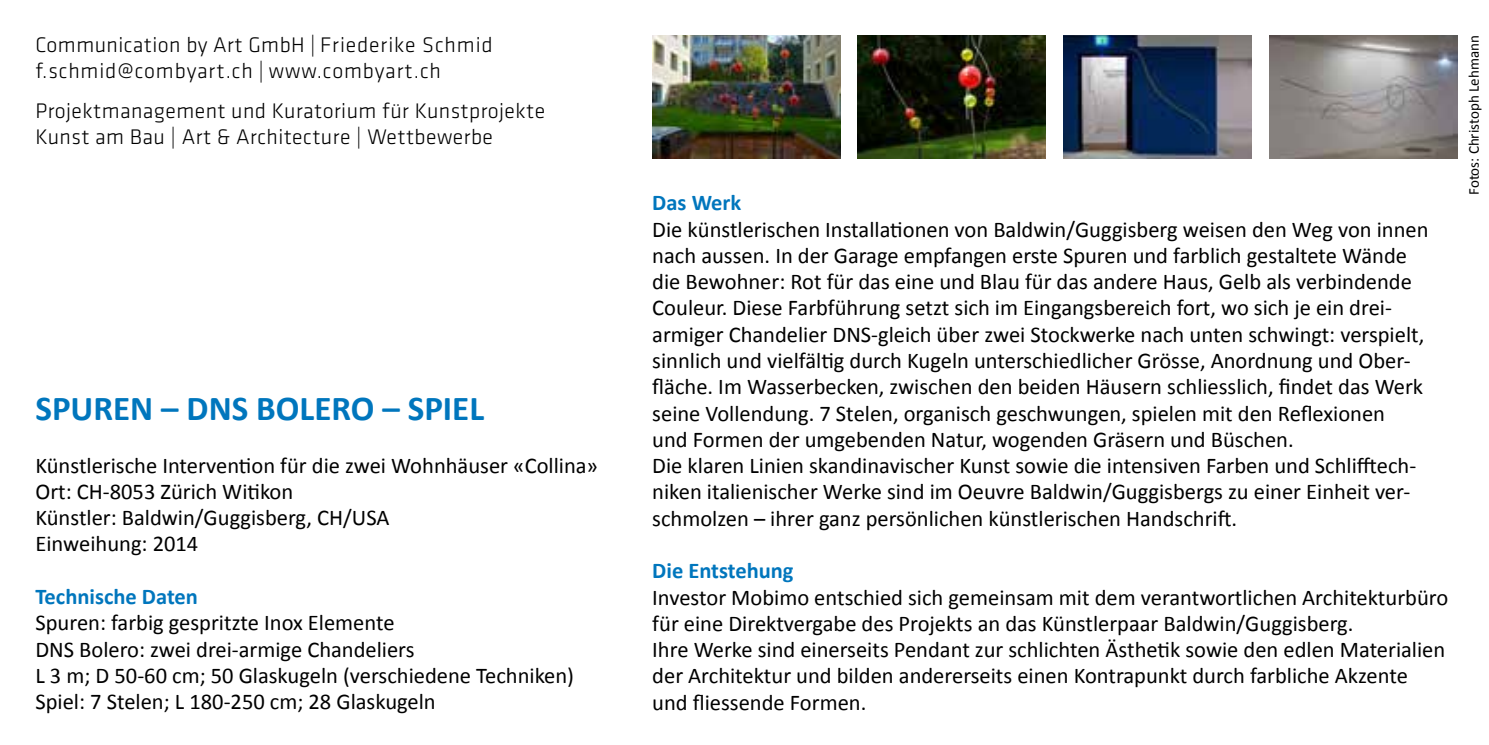
<style>
.page{position:relative;width:1489px;height:745px;background:#fff}
.page>*{position:absolute;margin:0;border:0;box-sizing:border-box;transform-origin:0 0}
.t1{font:700 35px "Calibri";color:#0076bd}
.t2{font:22.5px/26.2px "Calibri";color:#000}
.t3{font:700 22.5px "Calibri";color:#0076bd}
.t4{font:300 21.75px/25.8px "Klavika";letter-spacing:.02em;color:#000}
.t5{font:300 21.75px/25.8px "Klavika";letter-spacing:.04em;color:#000}
.t6{font:15px "Calibri";color:#000}
</style>
<div class="page">
<img style="left:1063px;top:35px;width:188px;height:123px">
<img style="left:1269px;top:35px;width:187px;height:123px">
<img style="left:857px;top:35px;width:188px;height:123px">
<img style="left:652px;top:35px;width:188px;height:123px">
<p class="t5" style="left:35px;top:32px;width:459px">Communication by Art GmbH | Friederike Schmid f.schmid@combyart.ch | www.combyart.ch</p>
<p class="t4" style="left:35px;top:98px;width:511px">Projektmanagement und Kuratorium für Kunstprojekte<br>Kunst am Bau | Art &amp; Architecture | Wettbewerbe</p>
<h1 class="t1" style="left:35px;top:386px;width:450px">SPUREN – DNS BOLERO – SPIEL</h1>
<p class="t2" style="left:35px;top:452px;width:564px">Künstlerische Intervention für die zwei Wohnhäuser «Collina» Ort: CH-8053 Zürich Witikon<br>Künstler: Baldwin/Guggisberg, CH/USA<br>Einweihung: 2014</p>
<p class="t3" style="left:35px;top:581px;width:164px">Technische Daten</p>
<p class="t2" style="left:35px;top:609px;width:540px">Spuren: farbig gespritzte Inox Elemente<br>DNS Bolero: zwei drei-armige Chandeliers<br>L 3 m; D 50-60 cm; 50 Glaskugeln (verschiedene Techniken)<br>Spiel: 7 Stelen; L 180-250 cm; 28 Glaskugeln</p>
<p class="t3" style="left:652px;top:188px;width:91px">Das Werk</p>
<p class="t2" style="left:652px;top:216px;width:777px">Die künstlerischen Installationen von Baldwin/Guggisberg weisen den Weg von innen nach aussen. In der Garage empfangen erste Spuren und farblich gestaltete Wände die Bewohner: Rot für das eine und Blau für das andere Haus, Gelb als verbindende Couleur. Diese Farbführung setzt sich im Eingangsbereich fort, wo sich je ein drei&shy;armiger Chandelier DNS-gleich über zwei Stockwerke nach unten schwingt: verspielt, sinnlich und vielfältig durch Kugeln unterschiedlicher Grösse, Anordnung und Ober&shy;fläche. Im Wasserbecken, zwischen den beiden Häusern schliesslich, findet das Werk seine Vollendung. 7 Stelen, organisch geschwungen, spielen mit den Reflexionen<br>und Formen der umgebenden Natur, wogenden Gräsern und Büschen.<br>Die klaren Linien skandinavischer Kunst sowie die intensiven Farben und Schlifftech&shy;niken italienischer Werke sind im Oeuvre Baldwin/Guggisbergs zu einer Einheit ver&shy;schmolzen – ihrer ganz persönlichen künstlerischen Handschrift.</p>
<p class="t3" style="left:652px;top:556px;width:143px">Die Entstehung</p>
<p class="t2" style="left:652px;top:583px;width:797px">Investor Mobimo entschied sich gemeinsam mit dem verantwortlichen Architekturbüro für eine Direktvergabe des Projekts an das Künstlerpaar Baldwin/Guggisberg.<br>Ihre Werke sind einerseits Pendant zur schlichten Ästhetik sowie den edlen Materialien der Architektur und bilden andererseits einen Kontrapunkt durch farbliche Akzente und fliessende Formen.</p>
<p class="t6" style="left:1464px;top:195px;width:161px;rotate:-90deg">Fotos: Christoph Lehmann</p>
</div>
